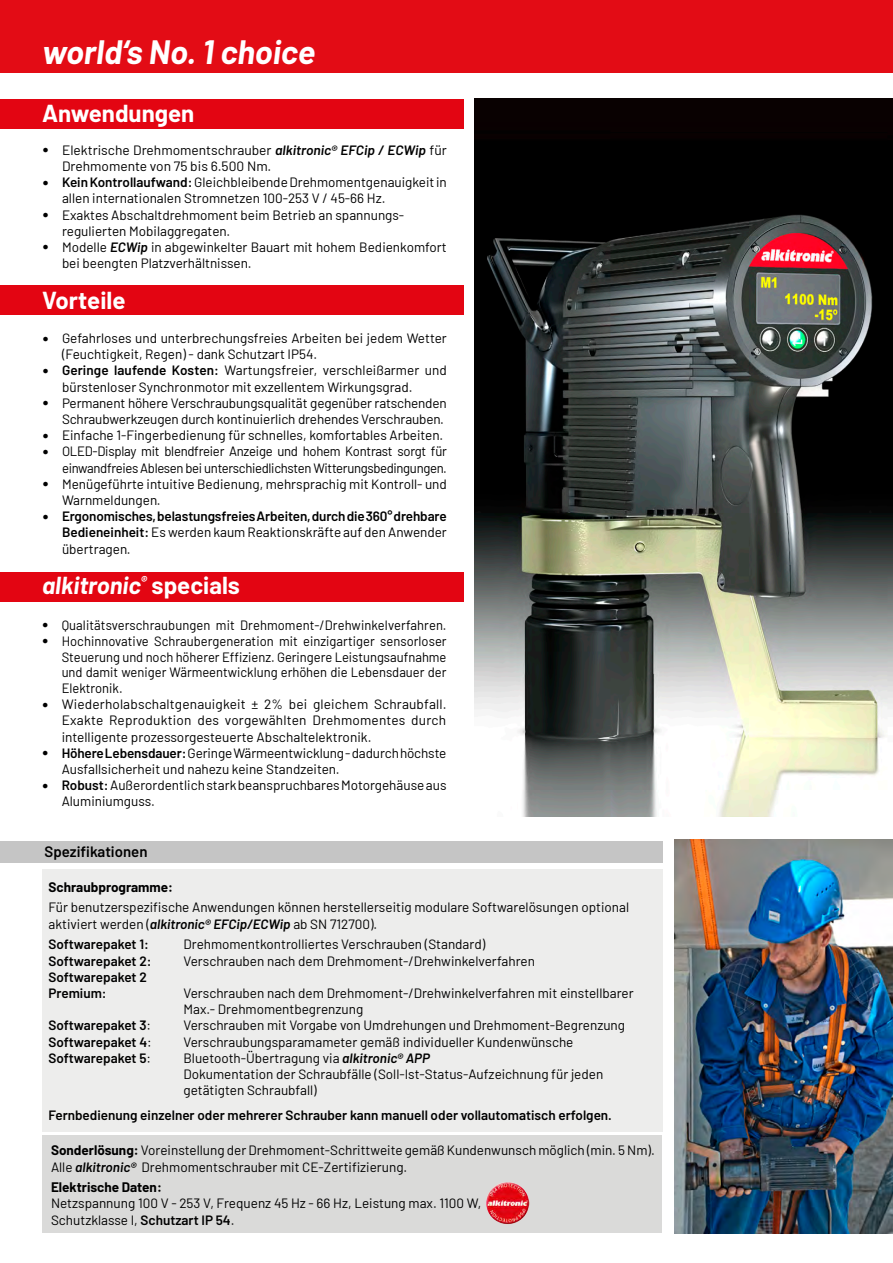
<style>
.page{position:relative;width:893px;height:1263px;background:#fff}
.page>*{position:absolute;margin:0;border:0;box-sizing:border-box;transform-origin:0 0}
.t1{font:italic 700 33px "Barlow";color:#fff}
.t2{font:700 24px "Barlow";color:#fff}
.t3{font:italic 700 24px "Barlow";color:#fff}
.t4{font:600 15px "Barlow";color:#000}
.t5{font:13.5px/16.2px "Barlow";color:#000}
.t6{font:600 13.5px/16.2px "Barlow";color:#000;text-align:justify}
.t7{font:13.5px/15.8px "Barlow";color:#000;text-align:justify;scale:.96 1}
.t8{font:13.5px/16.2px "Barlow";letter-spacing:-.025em;color:#000;text-align:right}
.t9{font:700 13.5px "Barlow";color:#000}
.s1{font-family:"Arial";font-weight:700;font-size:10.5px}
.s2{font-weight:600;font-style:italic}
.s3{font-weight:600}
.s4{font-weight:400}
.s5{font-style:normal}
.s6{font-weight:700}
</style>
<div class="page">
<div style="left:0;top:0;width:893px;height:72px;background:#e30c15"></div>
<div style="left:43px;top:1135px;width:619px;height:98px;background:#dadad9"></div>
<img style="left:675px;top:840px;width:217px;height:393px">
<div style="left:0;top:841px;width:662px;height:21px;background:#c5c5c5"></div>
<div style="left:42px;top:870px;width:620px;height:262px;background:#ededec"></div>
<div style="left:0;top:99px;width:464px;height:30px;background:#e30512"></div>
<div style="left:0;top:572px;width:464px;height:30px;background:#e30512"></div>
<div style="left:0;top:285px;width:464px;height:30px;background:#e30512"></div>
<img style="left:474px;top:99px;width:419px;height:717px">
<img style="left:486px;top:1182px;width:43px;height:42px">
<h1 class="t1" style="left:42px;top:28px;width:275px">world‘s No. 1 choice</h1>
<h2 class="t2" style="left:42px;top:96px;width:154px">Anwendungen</h2>
<p class="t5" style="left:62px;top:141px;width:386px;text-indent:-20px"><span class="s1">●</span> Elektrische Drehmomentschrauber <span class="s2">alkitronic® EFCip / ECWip</span> für<br>Drehmomente von 75 bis 6.500 Nm.</p>
<p class="t5" style="left:62px;top:173px;width:386px;text-indent:-20px"><span class="s1">●</span> <span class="s3">Kein Kontrollaufwand:</span> Gleichbleibende Drehmomentgenauigkeit in allen internationalen Stromnetzen 100-253 V / 45-66 Hz.</p>
<p class="t5" style="left:62px;top:205px;width:341px;text-indent:-20px"><span class="s1">●</span> Exaktes Abschaltdrehmoment beim Betrieb an spannungs-‑ regulierten Mobilaggregaten.</p>
<p class="t5" style="left:62px;top:238px;width:386px;text-indent:-20px"><span class="s1">●</span> Modelle <span class="s2">ECWip</span> in abgewinkelter Bauart mit hohem Bedienkomfort bei beengten Platzverhältnissen.</p>
<h2 class="t2" style="left:42px;top:282px;width:85px">Vorteile</h2>
<p class="t5" style="left:62px;top:329px;width:386px;text-indent:-20px"><span class="s1">●</span> Gefahrloses und unterbrechungsfreies Arbeiten bei jedem Wetter (Feuchtigkeit, Regen) - dank Schutzart IP54.</p>
<p class="t5" style="left:62px;top:361px;width:386px;text-indent:-20px"><span class="s1">●</span> <span class="s3">Geringe laufende Kosten:</span> Wartungsfreier, verschleißarmer und bürstenloser Synchronmotor mit exzellentem Wirkungsgrad.</p>
<p class="t5" style="left:43px;top:394px;width:406px;text-align:right"><span class="s1">●</span> Permanent höhere Verschraubungsqualität gegenüber ratschenden<br>Schraubwerkzeugen durch kontinuierlich drehendes Verschrauben.</p>
<p class="t5" style="left:43px;top:426px;width:402px"><span class="s1">●</span> Einfache 1-Fingerbedienung für schnelles, komfortables Arbeiten.</p>
<p class="t8" style="left:43px;top:442px;width:406px"><span class="s1">●</span> OLED-Display mit blendfreier Anzeige und hohem Kontrast sorgt für einwandfreies Ablesen bei unterschiedlichsten Witterungsbedingungen.</p>
<p class="t5" style="left:62px;top:475px;width:386px;text-indent:-20px"><span class="s1">●</span> Menügeführte intuitive Bedienung, mehrsprachig mit Kontroll- und<br>Warnmeldungen.</p>
<p class="t6" style="left:62px;top:507px;width:386px;text-indent:-20px"><span class="s1">●</span> Ergonomisches, belastungsfreies Arbeiten, durch die 360° drehbare Bedieneinheit: <span class="s4">Es werden kaum Reaktionskräfte auf den Anwender übertragen.</span></p>
<h2 class="t3" style="left:42px;top:568px;width:199px">alkitronic<sup>®</sup> <span class="s5">specials</span></h2>
<p class="t7" style="left:42px;top:616px;width:423px"><span class="s1">●</span> Qualitätsverschraubungen mit Drehmoment-/Drehwinkelverfahren.</p>
<p class="t7" style="left:62px;top:632px;width:403px;text-indent:-19px"><span class="s1">●</span> Hochinnovative Schraubergeneration mit einzigartiger sensorloser Steuerung und noch höherer Effizienz. Geringere Leistungsaufnahme und damit weniger Wärmeentwicklung erhöhen die Lebensdauer der Elektronik.</p>
<p class="t5" style="left:62px;top:695px;width:386px;text-align:justify;text-indent:-19px"><span class="s1">●</span> Wiederholabschaltgenauigkeit ± 2% bei gleichem Schraubfall.<br>Exakte Reproduktion des vorgewählten Drehmomentes durch intelligente prozessorgesteuerte Abschaltelektronik.</p>
<p class="t5" style="left:62px;top:744px;width:386px;text-indent:-20px"><span class="s1">●</span> <span class="s3">Höhere Lebensdauer:</span> Geringe Wärmeentwicklung - dadurch höchste<br>Ausfallsicherheit und nahezu keine Standzeiten.</p>
<p class="t5" style="left:62px;top:776px;width:386px;text-indent:-20px"><span class="s1">●</span> <span class="s3">Robust:</span> Außerordentlich stark beanspruchbares Motorgehäuse aus<br>Aluminiumguss.</p>
<p class="t4" style="left:45px;top:841px;width:104px">Spezifikationen</p>
<p class="t9" style="left:48px;top:877px;width:126px">Schraubprogramme:</p>
<p class="t5" style="left:48px;top:898px;width:582px">Für benutzerspezifische Anwendungen können herstellerseitig modulare Softwarelösungen optional aktiviert werden (<span class="s2">alkitronic® EFCip/ECWip</span> ab SN 712700).</p>
<p class="t6" style="left:48px;top:935px;width:102px">Softwarepaket 1:</p>
<p class="t5" style="left:183px;top:935px;width:303px">Drehmomentkontrolliertes Verschrauben (Standard)</p>
<p class="t6" style="left:48px;top:951px;width:105px">Softwarepaket 2:</p>
<p class="t5" style="left:183px;top:951px;width:353px">Verschrauben nach dem Drehmoment-/Drehwinkelverfahren</p>
<p class="t6" style="left:48px;top:968px;width:100px">Softwarepaket 2<br>Premium:</p>
<p class="t5" style="left:183px;top:984px;width:452px">Verschrauben nach dem Drehmoment-/Drehwinkelverfahren mit einstellbarer<br>Max.- Drehmomentbegrenzung</p>
<p class="t6" style="left:48px;top:1016px;width:104px">Softwarepaket 3<span class="s4">:</span></p>
<p class="t5" style="left:183px;top:1016px;width:443px">Verschrauben mit Vorgabe von Umdrehungen und Drehmoment-Begrenzung</p>
<p class="t6" style="left:48px;top:1032px;width:105px">Softwarepaket 4<span class="s4">:</span></p>
<p class="t5" style="left:183px;top:1032px;width:391px">Verschraubungsparamameter gemäß individueller Kundenwünsche</p>
<p class="t6" style="left:48px;top:1049px;width:104px">Softwarepaket 5<span class="s4">:</span></p>
<p class="t5" style="left:183px;top:1049px;width:421px">Bluetooth-Übertragung via <span class="s2">alkitronic® APP<br></span>Dokumentation der Schraubfälle (Soll-Ist-Status-Aufzeichnung für jeden getätigten Schraubfall)</p>
<p class="t6" style="left:48px;top:1106px;width:565px">Fernbedienung einzelner oder mehrerer Schrauber kann manuell oder vollautomatisch erfolgen.</p>
<p class="t5" style="left:51px;top:1141px;width:605px"><span class="s6">Sonderlösung:</span> Voreinstellung der Drehmoment-Schrittweite gemäß Kundenwunsch möglich (min. 5 Nm).<br>Alle <span class="s2">alkitronic®</span> Drehmomentschrauber mit CE-Zertifizierung.</p>
<p class="t9" style="left:51px;top:1177px;width:112px">Elektrische Daten:</p>
<p class="t5" style="left:51px;top:1194px;width:432px">Netzspannung 100 V - 253 V, Frequenz 45 Hz - 66 Hz, Leistung max. 1100 W,<br>Schutzklasse I, <span class="s3">Schutzart IP 54</span>.</p>
</div>
